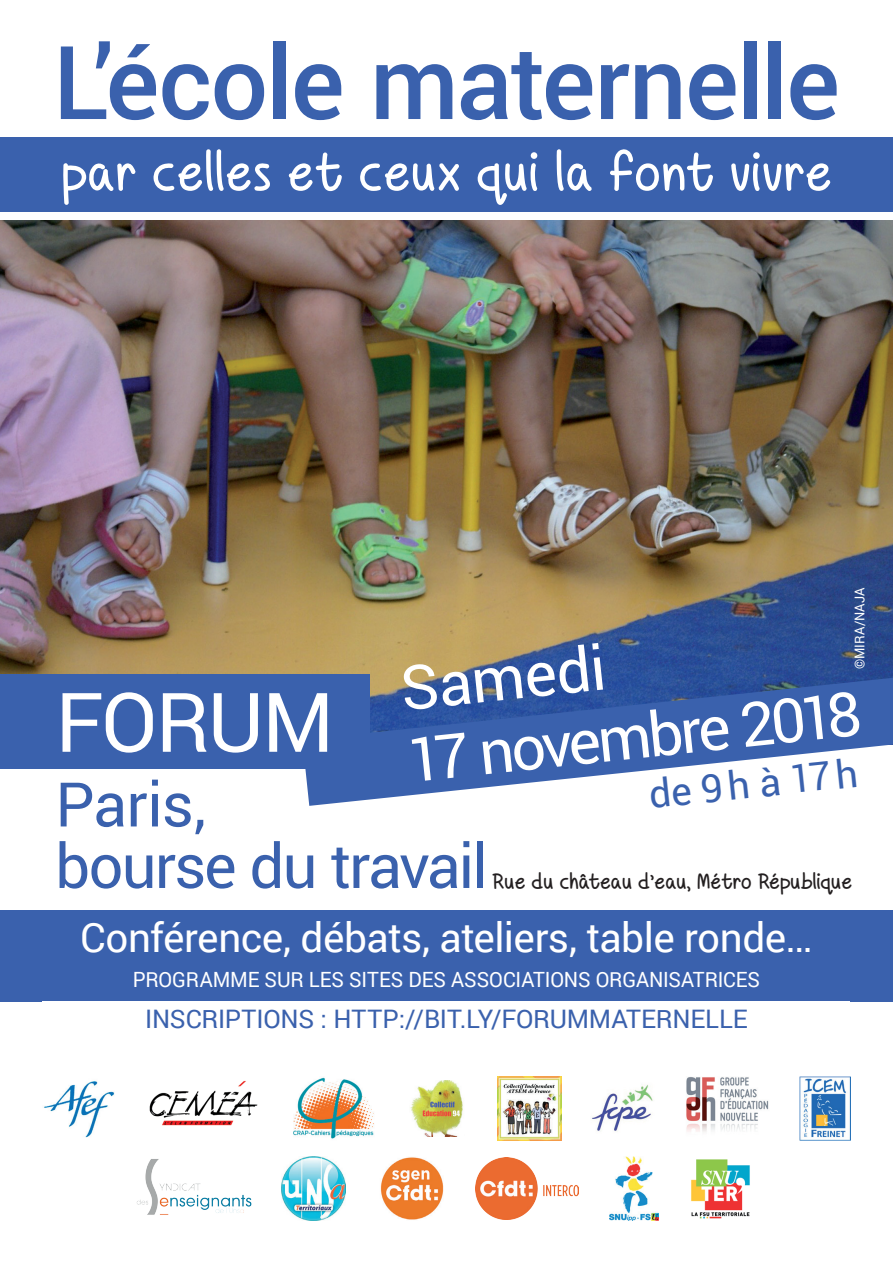
<style>
.page{position:relative;width:893px;height:1263px;background:#fff}
.page>*{position:absolute;margin:0;border:0;box-sizing:border-box;transform-origin:0 0}
.t1{font:500 102px "Roboto";letter-spacing:-.02em;color:#3a61ad}
.t2{font:82.35px "Roboto";letter-spacing:-.025em;color:#fff}
.t3{font:61.5px/61.5px "Roboto";color:#3a61ad}
.t4{font:61.5px/72px "Roboto";color:#fff}
.t5{font:55.5px "Borders Divide But Hearts Shall";letter-spacing:.02em;color:#fff}
.t6{font:40.5px "Roboto";letter-spacing:-.005em;color:#fff}
.t7{font:39px "Roboto";color:#3a61ad}
.t8{font:25.5px "Roboto";letter-spacing:-.01em;color:#3a61ad}
.t9{font:22.5px "Borders Divide But Hearts Shall";letter-spacing:.01em;color:#231f20}
.t10{font:21px "Roboto";color:#fff;scale:.96 1}
.t11{font:13.5px "Roboto";color:#fff;scale:.96 1}
</style>
<div class="page">
<div style="left:0;top:137px;width:893px;height:75px;background:#3a61ad"></div>
<img style="left:0;top:220px;width:893px;height:458px">
<div style="left:0;top:910px;width:893px;height:91px;background:#3a61ad"></div>
<svg style="left:305px;top:678px;width:588px;height:128px;fill:#3a61ad"></svg>
<img style="left:44px;top:1081px;width:71px;height:57px">
<img style="left:149px;top:1080px;width:109px;height:46px">
<img style="left:294px;top:1077px;width:80px;height:62px">
<img style="left:410px;top:1080px;width:53px;height:56px">
<img style="left:498px;top:1076px;width:63px;height:64px">
<img style="left:591px;top:1084px;width:62px;height:47px">
<img style="left:686px;top:1077px;width:83px;height:55px">
<img style="left:799px;top:1076px;width:51px;height:64px">
<img style="left:282px;top:1157px;width:63px;height:63px">
<img style="left:136px;top:1159px;width:116px;height:56px">
<img style="left:476px;top:1157px;width:103px;height:62px">
<img style="left:380px;top:1157px;width:64px;height:63px">
<img style="left:609px;top:1157px;width:50px;height:63px">
<img style="left:691px;top:1159px;width:59px;height:60px">
<div style="left:0;top:674px;width:370px;height:95px;background:#3a61ad"></div>
<h1 class="t1" style="left:53px;top:11px;width:788px">L’école maternelle</h1>
<h3 class="t5" style="left:61px;top:139px;width:772px">par celles et ceux qui la font vivre</h3>
<p class="t11" style="left:850px;top:669px;width:86px;rotate:-90deg">©MIRA/NAJA</p>
<h3 class="t4" style="left:397px;top:651px;width:457px;rotate:-6deg">SAMEDI<br>17 NOVEMBRE 2018</h3>
<h2 class="t2" style="left:55px;top:665px;width:281px">FORUM</h2>
<h3 class="t7" style="left:646px;top:767px;width:217px;rotate:-6deg">DE 9H À 17H</h3>
<h3 class="t3" style="left:55px;top:771px;width:434px">PARIS,<br>BOURSE DU TRAVAIL</h3>
<p class="t9" style="left:492px;top:867px;width:361px">Rue du château d’eau, Métro République</p>
<h3 class="t6" style="left:80px;top:910px;width:734px">CONFÉRENCE, DÉBATS, ATELIERS, TABLE RONDE…</h3>
<p class="t10" style="left:133px;top:965px;width:653px">PROGRAMME SUR LES SITES DES ASSOCIATIONS ORGANISATRICES</p>
<p class="t8" style="left:145px;top:1001px;width:604px">INSCRIPTIONS : HTTP://BIT.LY/FORUMMATERNELLE</p>
</div>
